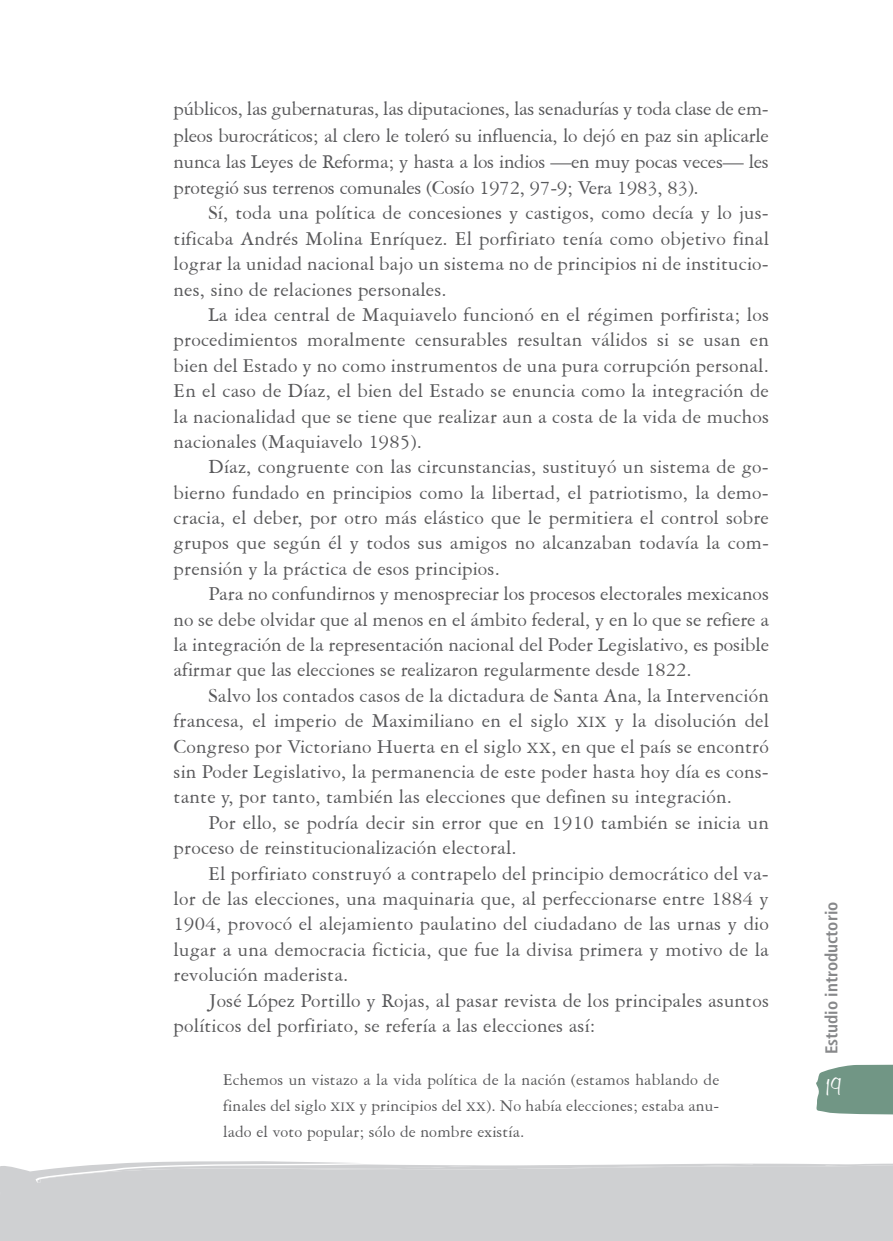
<style>
.page{position:relative;width:893px;height:1241px;background:#fff}
.page>*{position:absolute;margin:0;border:0;box-sizing:border-box;transform-origin:0 0}
.t1{font:300 26.25px "Honey Script";color:#fff}
.t2{font:21px/25.4px "American Garamond BT";letter-spacing:.01em;color:#58585a;text-align:justify}
.t3{font:17.5px/26.2px "American Garamond BT";letter-spacing:.01em;color:#58585a;text-align:justify}
.t4{font:700 condensed 17.15px "Frutiger";color:#87888a}
.s1{font-family:"American Garamond BT Roman SC800";font-size:16.8px}
.s2{font-family:"American Garamond BT Roman SC800";font-size:14px}
</style>
<div class="page">
<svg style="left:816px;top:1064px;width:77px;height:50px"></svg>
<div style="left:0;top:1161px;width:893px;height:79px;background:#cfd0d2"></div>
<p class="t2" style="left:174px;top:95px;width:597px;line-height:26.2px">públicos, las gubernaturas, las diputaciones, las senadurías y toda clase de em&shy;pleos burocráticos; al clero le toleró su influencia, lo dejó en paz sin aplicarle nunca las Leyes de Reforma; y hasta a los indios —en muy pocas veces— les protegió sus terrenos comunales (Cosío 1972, 97-9; Vera 1983, 83).</p>
<p class="t2" style="left:174px;top:200px;width:597px;text-indent:35px">Sí, toda una política de concesiones y castigos, como decía y lo jus&shy;tificaba Andrés Molina Enríquez. El porfiriato tenía como objetivo final lograr la unidad nacional bajo un sistema no de principios ni de institucio&shy;nes, sino de relaciones personales.</p>
<p class="t2" style="left:174px;top:301px;width:597px;text-indent:35px">La idea central de Maquiavelo funcionó en el régimen porfirista; los procedimientos moralmente censurables resultan válidos si se usan en bien del Estado y no como instrumentos de una pura corrupción personal.<br>En el caso de Díaz, el bien del Estado se enuncia como la integración de la nacionalidad que se tiene que realizar aun a costa de la vida de muchos nacionales (Maquiavelo 1985).</p>
<p class="t2" style="left:174px;top:453px;width:597px;text-indent:35px">Díaz, congruente con las circunstancias, sustituyó un sistema de go&shy;bierno fundado en principios como la libertad, el patriotismo, la demo&shy;cracia, el deber, por otro más elástico que le permitiera el control sobre grupos que según él y todos sus amigos no alcanzaban todavía la com&shy;prensión y la práctica de esos principios.</p>
<p class="t2" style="left:174px;top:580px;width:597px;text-indent:35px">Para no confundirnos y menospreciar los procesos electorales mexicanos no se debe olvidar que al menos en el ámbito federal, y en lo que se refiere a la integración de la representación nacional del Poder Legislativo, es posible afirmar que las elecciones se realizaron regularmente desde 1822.</p>
<p class="t2" style="left:174px;top:682px;width:597px;text-indent:35px">Salvo los contados casos de la dictadura de Santa Ana, la Intervención francesa, el imperio de Maximiliano en el siglo <span class="s1">xix</span> y la disolución del Congreso por Victoriano Huerta en el siglo <span class="s1">xx</span>, en que el país se encontró sin Poder Legislativo, la permanencia de este poder hasta hoy día es cons&shy;tante y, por tanto, también las elecciones que definen su integración.</p>
<p class="t2" style="left:174px;top:809px;width:597px;text-indent:35px">Por ello, se podría decir sin error que en 1910 también se inicia un proceso de reinstitucionalización electoral.</p>
<p class="t2" style="left:174px;top:860px;width:597px;text-indent:35px">El porfiriato construyó a contrapelo del principio democrático del va&shy;lor de las elecciones, una maquinaria que, al perfeccionarse entre 1884 y 1904, provocó el alejamiento paulatino del ciudadano de las urnas y dio lugar a una democracia ficticia, que fue la divisa primera y motivo de la revolución maderista.</p>
<p class="t2" style="left:174px;top:986px;width:597px;text-indent:35px">José López Portillo y Rojas, al pasar revista de los principales asuntos políticos del porfiriato, se refería a las elecciones así:</p>
<p class="t3" style="left:223px;top:1065px;width:498px">Echemos un vistazo a la vida política de la nación (estamos hablando de finales del siglo <span class="s2">xix</span> y principios del <span class="s2">xx</span>). No había elecciones; estaba anu&shy;lado el voto popular; sólo de nombre existía.</p>
<p class="t4" style="left:821px;top:1054px;width:154px;rotate:-90deg">Estudio introductorio</p>
<p class="t1" style="left:827px;top:1070px;width:17px">19</p>
</div>
